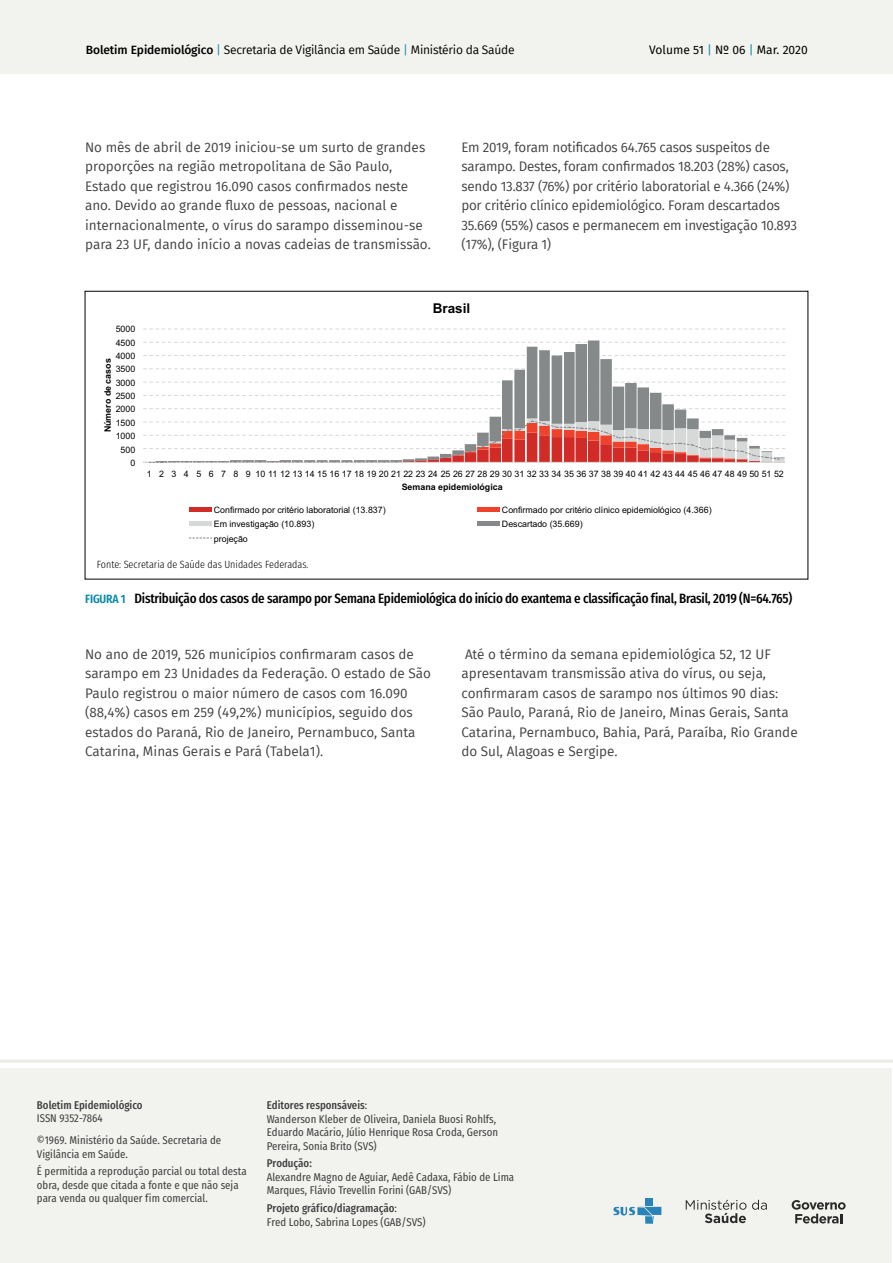
<style>
.page{position:relative;width:893px;height:1263px;background:#fff}
.page>*{position:absolute;margin:0;border:0;box-sizing:border-box;transform-origin:0 0}
.t1{font:13.5px/19.5px "Fira Sans";color:#414042}
.t2{font:500 13.5px "Fira Sans Condensed";letter-spacing:-.02em;color:#000}
.t3{font:700 13.5px "Arial";color:#000}
.t4{font:12px "Fira Sans";letter-spacing:-.02em;color:#000}
.t5{font:12px "Fira Sans";color:#000}
.t6{font:11.25px/13.5px "Fira Sans Condensed";color:#414042}
.t7{font:500 11.25px "Fira Sans Condensed";color:#414042}
.t8{font:300 10.5px "Fira Sans Condensed";color:#000}
.t9{font:8.85px "Arial";color:#000}
.t10{font:700 8.85px "Arial";color:#000}
.s1{font-weight:500}
.s2{color:#098aa8}
.s3{font-weight:600;font-size:12px;color:#098aa8}
</style>
<div class="page">
<div style="left:0;top:0;width:893px;height:74px;background:#f2f2ee"></div>
<div style="left:0;top:1068px;width:892px;height:195px;background:#f2f2ee"></div>
<svg style="left:752px;top:1200px;width:15px;height:10px"></svg>
<svg style="left:686px;top:1200px;width:60px;height:23px"></svg>
<div style="left:645px;top:1199px;width:8px;height:7px;background:#2983b9"></div>
<svg style="left:613px;top:1207px;width:48px;height:17px"></svg>
<svg style="left:792px;top:1200px;width:54px;height:23px"></svg>
<hr style="left:0;top:1060px;width:893px;height:3px;background:#eaebe6">
<svg style="left:143px;top:328px;width:642px;height:1px"></svg>
<svg style="left:143px;top:340px;width:642px;height:78px"></svg>
<svg style="left:143px;top:418px;width:642px;height:45px"></svg>
<hr style="left:189px;top:507px;width:23px;height:4px;background:#d12b27">
<hr style="left:477px;top:507px;width:23px;height:4px;background:#ef422c">
<div style="left:189px;top:521px;width:23px;height:5px;background:#d7d9d8"></div>
<div style="left:477px;top:521px;width:23px;height:5px;background:#86898a"></div>
<svg style="left:189px;top:537px;width:23px;height:1px"></svg>
<p class="t4" style="left:86px;top:41px;width:430px"><span class="s1">Boletim Epidemiológico</span> <span class="s2">|</span> Secretaria de Vigilância em Saúde <span class="s2">|</span> Ministério da Saúde</p>
<p class="t5" style="left:649px;top:41px;width:160px">Volume 51 <span class="s2">|</span> Nº 06 <span class="s2">|</span> Mar. 2020</p>
<p class="t1" style="left:85px;top:137px;width:347px">No mês de abril de 2019 iniciou-se um surto de grandes proporções na região metropolitana de São Paulo, Estado que registrou 16.090 casos confirmados neste ano. Devido ao grande fluxo de pessoas, nacional e internacionalmente, o vírus do sarampo disseminou-se para 23 UF, dando início a novas cadeias de transmissão.</p>
<p class="t1" style="left:461px;top:137px;width:337px">Em 2019, foram notificados 64.765 casos suspeitos de sarampo. Destes, foram confirmados 18.203 (28%) casos, sendo 13.837 (76%) por critério laboratorial e 4.366 (24%) por critério clínico epidemiológico. Foram descartados 35.669 (55%) casos e permanecem em investigação 10.893 (17%), (Figura 1)</p>
<p class="t9" style="left:116px;top:323px;width:21px">5000</p>
<p class="t9" style="left:116px;top:337px;width:21px">4500</p>
<p class="t9" style="left:116px;top:350px;width:21px">4000</p>
<p class="t10" style="left:102px;top:432px;width:75px;rotate:-90deg">Número de casos</p>
<p class="t9" style="left:116px;top:363px;width:21px">3500</p>
<p class="t9" style="left:116px;top:377px;width:21px">3000</p>
<p class="t9" style="left:116px;top:390px;width:21px">2500</p>
<p class="t9" style="left:116px;top:403px;width:21px">2000</p>
<p class="t9" style="left:116px;top:417px;width:21px">1500</p>
<p class="t9" style="left:116px;top:430px;width:21px">1000</p>
<p class="t9" style="left:121px;top:444px;width:16px">500</p>
<p class="t9" style="left:130px;top:457px;width:6px">0</p>
<p class="t3" style="left:433px;top:299px;width:39px">Brasil</p>
<p class="t9" style="left:147px;top:468px;width:639px">1 2 3 4 5 6 7 8 9 10 11 12 13 14 15 16 17 18 19 20 21 22 23 24 25 26 27 28 29 30 31 32 33 34 35 36 37 38 39 40 41 42 43 44 45 46 47 48 49 50 51 52</p>
<p class="t10" style="left:402px;top:481px;width:102px">Semana epidemiológica</p>
<p class="t9" style="left:214px;top:504px;width:173px">Confirmado por critério laboratorial (13.837)</p>
<p class="t9" style="left:502px;top:504px;width:211px">Confirmado por critério clínico epidemiológico (4.366)</p>
<p class="t9" style="left:214px;top:518px;width:102px">Em investigação (10.893)</p>
<p class="t9" style="left:502px;top:518px;width:82px">Descartado (35.669)</p>
<p class="t9" style="left:214px;top:533px;width:35px">projeção</p>
<p class="t8" style="left:97px;top:555px;width:213px">Fonte: Secretaria de Saúde das Unidades Federadas.</p>
<p class="t2" style="left:85px;top:585px;width:709px"><span class="s3">FIGURA 1</span> Distribuição dos casos de sarampo por Semana Epidemiológica do início do exantema e classificação final, Brasil, 2019 (N=64.765)</p>
<p class="t1" style="left:85px;top:644px;width:347px">No ano de 2019, 526 municípios confirmaram casos de sarampo em 23 Unidades da Federação. O estado de São Paulo registrou o maior número de casos com 16.090 (88,4%) casos em 259 (49,2%) municípios, seguido dos estados do Paraná, Rio de Janeiro, Pernambuco, Santa Catarina, Minas Gerais e Pará (Tabela1).</p>
<p class="t1" style="left:461px;top:644px;width:338px">Até o término da semana epidemiológica 52, 12 UF apresentavam transmissão ativa do vírus, ou seja, confirmaram casos de sarampo nos últimos 90 dias:<br>São Paulo, Paraná, Rio de Janeiro, Minas Gerais, Santa Catarina, Pernambuco, Bahia, Pará, Paraíba, Rio Grande do Sul, Alagoas e Sergipe.</p>
<p class="t7" style="left:37px;top:1094px;width:107px">Boletim Epidemiológico</p>
<p class="t6" style="left:37px;top:1106px;width:186px;line-height:22px">ISSN 9352-7864<br>©1969. Ministério da Saúde. Secretaria de</p>
<p class="t6" style="left:37px;top:1143px;width:211px;line-height:17.7px">Vigilância em Saúde.<br>É permitida a reprodução parcial ou total desta</p>
<p class="t6" style="left:37px;top:1177px;width:203px">obra, desde que citada a fonte e que não seja para venda ou qualquer fim comercial.</p>
<p class="t6" style="left:267px;top:1097px;width:233px"><span class="s1">Editores responsáveis</span>:<br>Wanderson Kleber de Oliveira, Daniela Buosi Rohlfs, Eduardo Macário, Júlio Henrique Rosa Croda, Gerson Pereira, Sonia Brito (SVS)</p>
<p class="t7" style="left:267px;top:1153px;width:47px">Produção:</p>
<p class="t6" style="left:267px;top:1169px;width:249px">Alexandre Magno de Aguiar, Aedê Cadaxa, Fábio de Lima<br>Marques, Flávio Trevellin Forini (GAB/SVS)</p>
<p class="t6" style="left:267px;top:1200px;width:160px"><span class="s1">Projeto gráfico/diagramação</span>:<br>Fred Lobo, Sabrina Lopes (GAB/SVS)</p>
</div>
